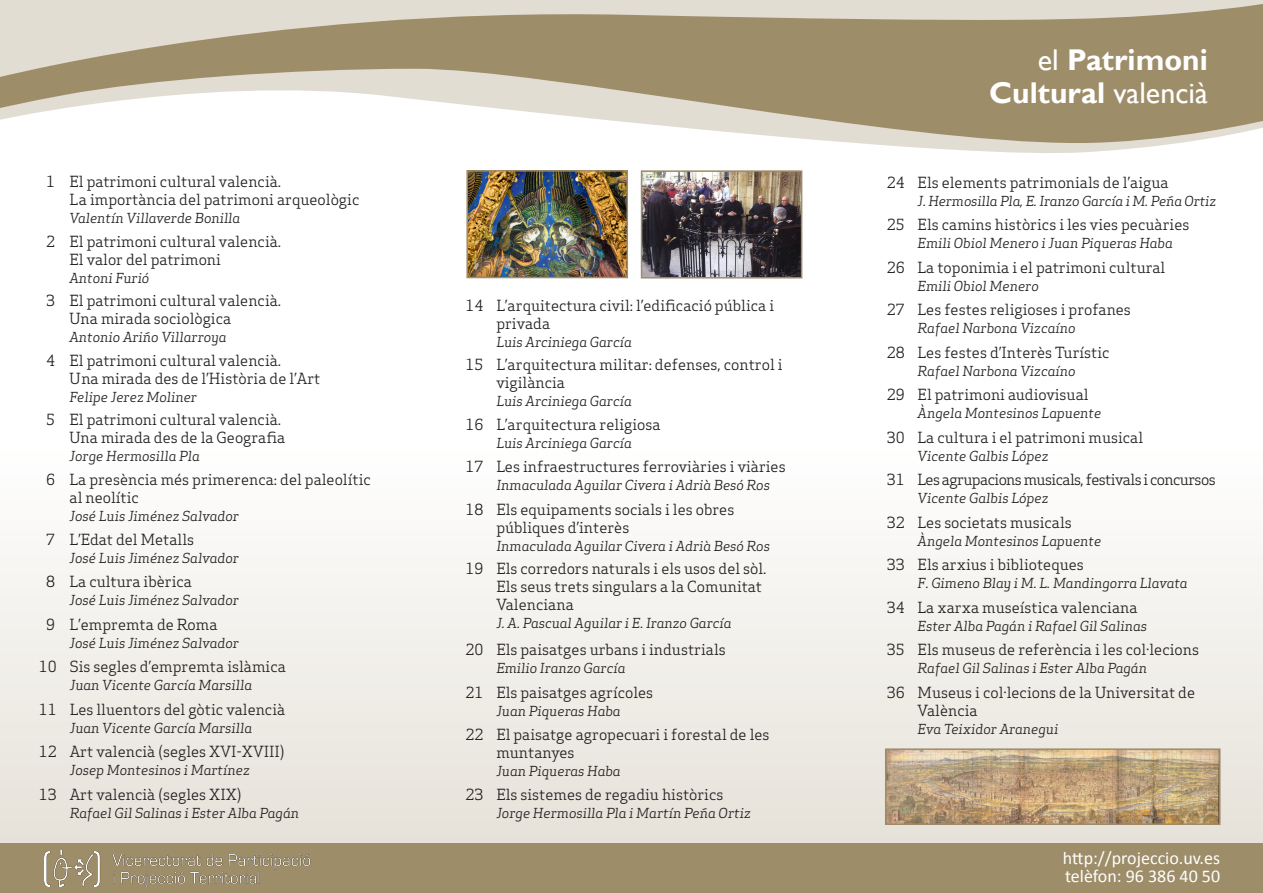
<style>
.page{position:relative;width:1263px;height:893px;background:#fff}
.page>*{position:absolute;margin:0;border:0;box-sizing:border-box;transform-origin:0 0}
.t1{font:700 30px "Gill Sans";color:#fff}
.t2{font:18px "Calibri";color:#fff}
.t3{font:15px/18px "Apex Serif";color:#231f20}
.t4{font:15px "Apex Serif";letter-spacing:-.04em;color:#231f20}
.Paragraph_Style1{font:italic 13.5px "Apex Serif";color:#231f20}
.s1{font-weight:400}
</style>
<div class="page">
<svg style="left:0;top:555px;width:1263px;height:288px;fill:#f0ede8"></svg>
<div style="left:0;top:843px;width:1263px;height:50px;background:#9e8d69"></div>
<svg style="left:858px;top:143px;width:320px;height:10px;fill:#e2ddd2"></svg>
<svg style="left:0;top:0;width:1263px;height:143px;fill:#9e8d69"></svg>
<img style="left:45px;top:850px;width:266px;height:36px">
<img style="left:469px;top:173px;width:156px;height:102px">
<div style="left:466px;top:170px;width:162px;height:108px;border:2px solid #9e8d69"></div>
<img style="left:644px;top:173px;width:155px;height:103px">
<div style="left:641px;top:170px;width:161px;height:109px;border:2px solid #9e8d69"></div>
<img style="left:888px;top:751px;width:329px;height:71px">
<div style="left:885px;top:748px;width:335px;height:77px;border:2px solid #9e8d69"></div>
<p class="t3" style="left:46px;top:173px;width:11px">1</p>
<p class="t3" style="left:70px;top:173px;width:213px">El patrimoni cultural valencià.</p>
<p class="t3" style="left:70px;top:191px;width:291px">La importància del patrimoni arqueològic</p>
<p class="Paragraph_Style1" style="left:70px;top:210px;width:172px">Valentín Villaverde Bonilla</p>
<p class="t3" style="left:46px;top:232px;width:11px">2</p>
<p class="t3" style="left:70px;top:232px;width:213px">El patrimoni cultural valencià.</p>
<p class="t3" style="left:70px;top:250px;width:153px">El valor del patrimoni</p>
<p class="Paragraph_Style1" style="left:70px;top:269px;width:81px">Antoni Furió</p>
<p class="t3" style="left:46px;top:292px;width:11px">3</p>
<p class="t3" style="left:70px;top:292px;width:213px">El patrimoni cultural valencià.</p>
<p class="t3" style="left:70px;top:310px;width:163px">Una mirada sociològica</p>
<p class="Paragraph_Style1" style="left:70px;top:329px;width:158px">Antonio Ariño Villarroya</p>
<p class="t3" style="left:46px;top:351px;width:11px">4</p>
<p class="t3" style="left:70px;top:351px;width:213px">El patrimoni cultural valencià.</p>
<p class="t3" style="left:70px;top:369px;width:252px">Una mirada des de l’Història de l’Art</p>
<p class="Paragraph_Style1" style="left:70px;top:388px;width:129px">Felipe Jerez Moliner</p>
<p class="t3" style="left:46px;top:411px;width:11px">5</p>
<p class="t3" style="left:70px;top:411px;width:213px">El patrimoni cultural valencià.</p>
<p class="t3" style="left:70px;top:429px;width:217px">Una mirada des de la Geografia</p>
<p class="Paragraph_Style1" style="left:70px;top:448px;width:132px">Jorge Hermosilla Pla</p>
<p class="t3" style="left:46px;top:470px;width:11px">6</p>
<p class="t3" style="left:70px;top:470px;width:303px">La presència més primerenca: del paleolític al neolític</p>
<p class="Paragraph_Style1" style="left:70px;top:507px;width:171px">José Luis Jiménez Salvador</p>
<p class="t3" style="left:46px;top:530px;width:11px">7</p>
<p class="t3" style="left:70px;top:530px;width:126px">L’Edat del Metalls</p>
<p class="Paragraph_Style1" style="left:70px;top:549px;width:171px">José Luis Jiménez Salvador</p>
<p class="t3" style="left:46px;top:572px;width:11px">8</p>
<p class="t3" style="left:70px;top:572px;width:124px">La cultura ibèrica</p>
<p class="Paragraph_Style1" style="left:70px;top:592px;width:171px">José Luis Jiménez Salvador</p>
<p class="t3" style="left:46px;top:615px;width:11px">9</p>
<p class="t3" style="left:70px;top:615px;width:149px">L’empremta de Roma</p>
<p class="Paragraph_Style1" style="left:70px;top:634px;width:171px">José Luis Jiménez Salvador</p>
<p class="t3" style="left:39px;top:657px;width:19px">10</p>
<p class="t3" style="left:70px;top:657px;width:218px">Sis segles d’empremta islàmica</p>
<p class="Paragraph_Style1" style="left:70px;top:677px;width:184px">Juan Vicente García Marsilla</p>
<p class="t3" style="left:39px;top:700px;width:19px">11</p>
<p class="t3" style="left:70px;top:700px;width:217px">Les lluentors del gòtic valencià</p>
<p class="Paragraph_Style1" style="left:70px;top:719px;width:184px">Juan Vicente García Marsilla</p>
<p class="t3" style="left:39px;top:742px;width:19px">12</p>
<p class="t3" style="left:70px;top:742px;width:216px">Art valencià (segles XVI-XVIII)</p>
<p class="Paragraph_Style1" style="left:70px;top:762px;width:181px">Josep Montesinos i Martínez</p>
<p class="t3" style="left:39px;top:785px;width:19px">13</p>
<p class="t3" style="left:70px;top:785px;width:173px">Art valencià (segles XIX)</p>
<p class="Paragraph_Style1" style="left:70px;top:804px;width:231px">Rafael Gil Salinas i Ester Alba Pagán</p>
<p class="t3" style="left:465px;top:296px;width:19px">14</p>
<p class="t3" style="left:496px;top:296px;width:279px">L’arquitectura civil: l’edificació pública i privada</p>
<p class="Paragraph_Style1" style="left:496px;top:333px;width:137px">Luis Arciniega García</p>
<p class="t3" style="left:465px;top:356px;width:19px">15</p>
<p class="t3" style="left:496px;top:356px;width:288px">L’arquitectura militar: defenses, control i vigilància</p>
<p class="Paragraph_Style1" style="left:496px;top:393px;width:137px">Luis Arciniega García</p>
<p class="t3" style="left:465px;top:415px;width:19px">16</p>
<p class="t3" style="left:496px;top:415px;width:166px">L’arquitectura religiosa</p>
<p class="Paragraph_Style1" style="left:496px;top:434px;width:137px">Luis Arciniega García</p>
<p class="t3" style="left:465px;top:458px;width:19px">17</p>
<p class="t3" style="left:496px;top:458px;width:291px">Les infraestructures ferroviàries i viàries</p>
<p class="Paragraph_Style1" style="left:496px;top:477px;width:275px">Inmaculada Aguilar Civera i Adrià Besó Ros</p>
<p class="t3" style="left:465px;top:500px;width:19px">18</p>
<p class="t3" style="left:496px;top:500px;width:239px">Els equipaments socials i les obres públiques d’interès</p>
<p class="Paragraph_Style1" style="left:496px;top:537px;width:275px">Inmaculada Aguilar Civera i Adrià Besó Ros</p>
<p class="t3" style="left:465px;top:560px;width:19px">19</p>
<p class="t3" style="left:496px;top:560px;width:272px">Els corredors naturals i els usos del sòl.</p>
<p class="t3" style="left:496px;top:578px;width:267px">Els seus trets singulars a la Comunitat<br>Valenciana</p>
<p class="Paragraph_Style1" style="left:496px;top:615px;width:237px">J. A. Pascual Aguilar i E. Iranzo García</p>
<p class="t3" style="left:465px;top:640px;width:19px">20</p>
<p class="t3" style="left:496px;top:640px;width:231px">Els paisatges urbans i industrials</p>
<p class="Paragraph_Style1" style="left:496px;top:660px;width:131px">Emilio Iranzo García</p>
<p class="t3" style="left:465px;top:683px;width:19px">21</p>
<p class="t3" style="left:496px;top:683px;width:158px">Els paisatges agrícoles</p>
<p class="Paragraph_Style1" style="left:496px;top:702px;width:126px">Juan Piqueras Haba</p>
<p class="t3" style="left:465px;top:725px;width:19px">22</p>
<p class="t3" style="left:496px;top:725px;width:275px">El paisatge agropecuari i forestal de les muntanyes</p>
<p class="Paragraph_Style1" style="left:496px;top:763px;width:126px">Juan Piqueras Haba</p>
<p class="t3" style="left:465px;top:785px;width:19px">23</p>
<p class="t3" style="left:496px;top:785px;width:229px">Els sistemes de regadiu històrics</p>
<p class="Paragraph_Style1" style="left:496px;top:804px;width:256px">Jorge Hermosilla Pla i Martín Peña Ortiz</p>
<p class="t1" style="left:1038px;top:41px;width:171px"><span class="s1">el</span> Patrimoni</p>
<p class="t1" style="left:989px;top:74px;width:220px">Cultural <span class="s1">valencià</span></p>
<p class="t3" style="left:887px;top:173px;width:19px">24</p>
<p class="t3" style="left:918px;top:173px;width:253px">Els elements patrimonials de l’aigua</p>
<p class="Paragraph_Style1" style="left:918px;top:192px;width:300px">J. Hermosilla Pla, E. Iranzo García i M. Peña Ortiz</p>
<p class="t3" style="left:887px;top:215px;width:19px">25</p>
<p class="t3" style="left:918px;top:215px;width:273px">Els camins històrics i les vies pecuàries</p>
<p class="Paragraph_Style1" style="left:918px;top:235px;width:257px">Emili Obiol Menero i Juan Piqueras Haba</p>
<p class="t3" style="left:887px;top:258px;width:19px">26</p>
<p class="t3" style="left:918px;top:258px;width:249px">La toponimia i el patrimoni cultural</p>
<p class="Paragraph_Style1" style="left:918px;top:277px;width:123px">Emili Obiol Menero</p>
<p class="t3" style="left:887px;top:301px;width:19px">27</p>
<p class="t3" style="left:918px;top:301px;width:215px">Les festes religioses i profanes</p>
<p class="Paragraph_Style1" style="left:918px;top:320px;width:159px">Rafael Narbona Vizcaíno</p>
<p class="t3" style="left:887px;top:343px;width:19px">28</p>
<p class="t3" style="left:918px;top:343px;width:194px">Les festes d’Interès Turístic</p>
<p class="Paragraph_Style1" style="left:918px;top:362px;width:159px">Rafael Narbona Vizcaíno</p>
<p class="t3" style="left:887px;top:386px;width:19px">29</p>
<p class="t3" style="left:918px;top:386px;width:172px">El patrimoni audiovisual</p>
<p class="Paragraph_Style1" style="left:918px;top:405px;width:185px">Àngela Montesinos Lapuente</p>
<p class="t3" style="left:887px;top:428px;width:19px">30</p>
<p class="t3" style="left:918px;top:428px;width:227px">La cultura i el patrimoni musical</p>
<p class="Paragraph_Style1" style="left:918px;top:447px;width:132px">Vicente Galbis López</p>
<p class="t3" style="left:887px;top:471px;width:19px">31</p>
<p class="t4" style="left:918px;top:470px;width:300px">Les agrupacions musicals, festivals i concursos</p>
<p class="Paragraph_Style1" style="left:918px;top:490px;width:132px">Vicente Galbis López</p>
<p class="t3" style="left:887px;top:513px;width:19px">32</p>
<p class="t3" style="left:918px;top:513px;width:156px">Les societats musicals</p>
<p class="Paragraph_Style1" style="left:918px;top:532px;width:185px">Àngela Montesinos Lapuente</p>
<p class="t3" style="left:887px;top:556px;width:19px">33</p>
<p class="t3" style="left:918px;top:556px;width:168px">Els arxius i biblioteques</p>
<p class="Paragraph_Style1" style="left:918px;top:575px;width:272px">F. Gimeno Blay i M. L. Mandingorra Llavata</p>
<p class="t3" style="left:887px;top:598px;width:19px">34</p>
<p class="t3" style="left:918px;top:598px;width:222px">La xarxa museística valenciana</p>
<p class="Paragraph_Style1" style="left:918px;top:617px;width:231px">Ester Alba Pagán i Rafael Gil Salinas</p>
<p class="t3" style="left:887px;top:641px;width:19px">35</p>
<p class="t3" style="left:918px;top:641px;width:283px">Els museus de referència i les col·lecions</p>
<p class="Paragraph_Style1" style="left:918px;top:660px;width:231px">Rafael Gil Salinas i Ester Alba Pagán</p>
<p class="t3" style="left:887px;top:683px;width:19px">36</p>
<p class="t3" style="left:918px;top:683px;width:279px">Museus i col·lecions de la Universitat de<br>València</p>
<p class="Paragraph_Style1" style="left:918px;top:720px;width:142px">Eva Teixidor Aranegui</p>
<p class="t2" style="left:1063px;top:847px;width:159px">http://projeccio.uv.es</p>
<p class="t2" style="left:1065px;top:865px;width:157px">telèfon: 96 386 40 50</p>
</div>
